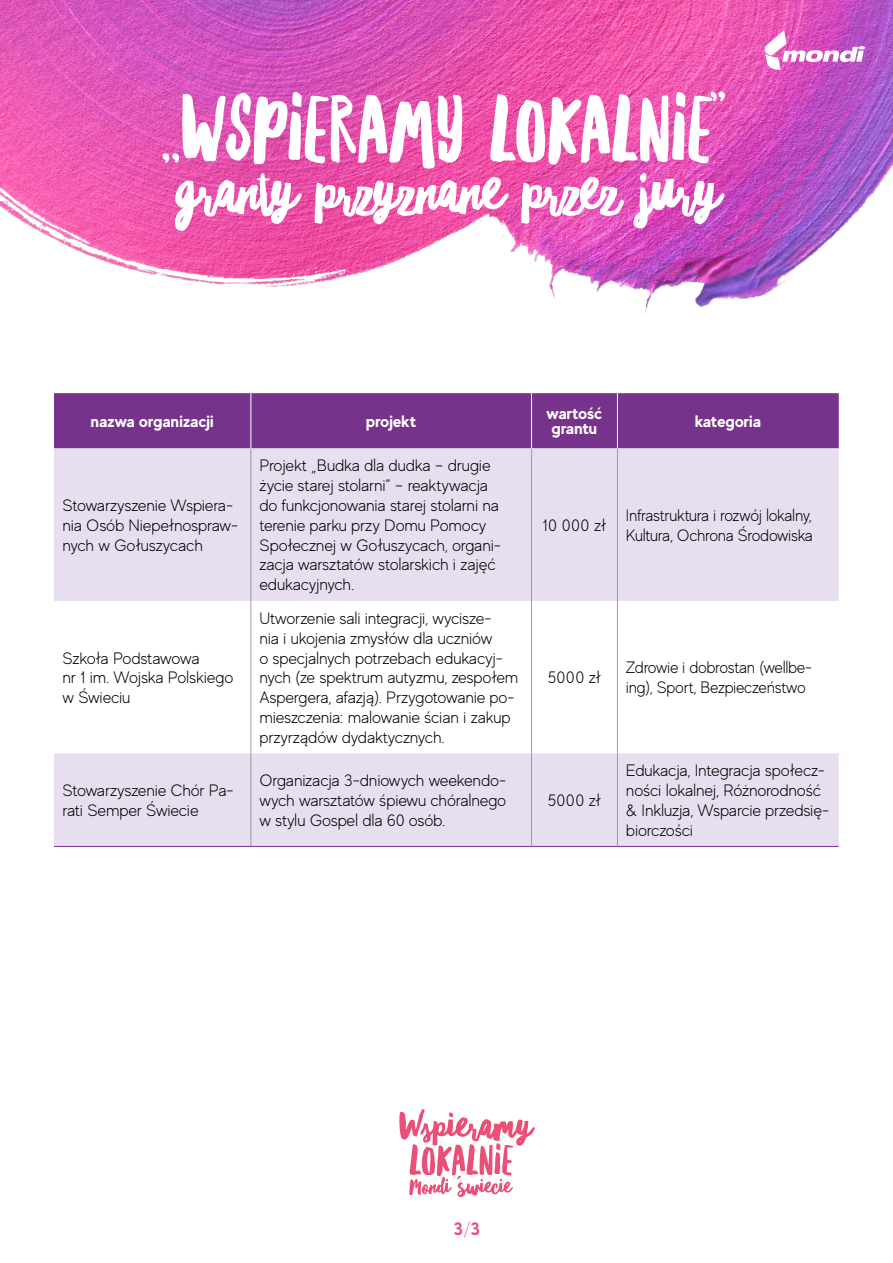
<style>
.page{position:relative;width:893px;height:1263px;background:#fff}
.page>*{position:absolute;margin:0;border:0;box-sizing:border-box;transform-origin:0 0}
.t1{font:96.9px "Northern Soul Caps";letter-spacing:-.015em;color:#fff}
.t2{font:72.75px "Northern Soul Script";letter-spacing:-.015em;color:#fff}
.t3{font:700 18px "MADE Evolve Sans";color:#ea4f77}
.t4{font:300 16.5px/19.8px "MADE Evolve Sans";letter-spacing:-.015em;color:#000}
.t5{font:700 16.5px/15px "MADE Evolve Sans";letter-spacing:.005em;color:#fff;text-align:center}
.s1{font-weight:100}
</style>
<div class="page">
<img style="left:0;top:0;width:893px;height:313px">
<svg style="left:765px;top:30px;width:100px;height:40px"></svg>
<svg style="left:399px;top:1109px;width:136px;height:88px"></svg>
<div style="left:54px;top:393px;width:785px;height:55px;background:#77338b"></div>
<svg style="left:54px;top:448px;width:785px;height:398px;fill:#e7dff0"></svg>
<hr style="left:251px;top:448px;width:1px;height:153px;background:#9c9c9c">
<hr style="left:531px;top:448px;width:1px;height:153px;background:#9c9c9c">
<hr style="left:617px;top:448px;width:1px;height:153px;background:#9c9c9c">
<hr style="left:251px;top:601px;width:1px;height:152px;background:#9c9c9c">
<hr style="left:531px;top:601px;width:1px;height:152px;background:#9c9c9c">
<hr style="left:617px;top:601px;width:1px;height:152px;background:#9c9c9c">
<hr style="left:251px;top:753px;width:1px;height:93px;background:#9c9c9c">
<hr style="left:531px;top:753px;width:1px;height:93px;background:#9c9c9c">
<hr style="left:617px;top:753px;width:1px;height:93px;background:#9c9c9c">
<hr style="left:251px;top:393px;width:1px;height:55px;background:#fff">
<hr style="left:531px;top:393px;width:1px;height:55px;background:#fff">
<hr style="left:617px;top:393px;width:1px;height:55px;background:#fff">
<hr style="left:54px;top:846px;width:197px;height:1px;background:#77338b">
<hr style="left:251px;top:846px;width:280px;height:1px;background:#77338b">
<hr style="left:531px;top:846px;width:86px;height:1px;background:#77338b">
<hr style="left:617px;top:846px;width:222px;height:1px;background:#77338b">
<h1 class="t1" style="left:161px;top:72px;width:566px">,,WSPIERAMY LOKALNIE”</h1>
<h2 class="t2" style="left:175px;top:145px;width:544px">granty przyznane przez jury</h2>
<p class="t5" style="left:91px;top:413px;width:125px">nazwa organizacji</p>
<p class="t5" style="left:366px;top:413px;width:52px">projekt</p>
<p class="t5" style="left:547px;top:406px;width:57px">wartość grantu</p>
<p class="t5" style="left:695px;top:413px;width:68px">kategoria</p>
<p class="t4" style="left:63px;top:495px;width:178px">Stowarzyszenie Wspiera&shy;nia Osób Niepełnospraw&shy;nych w Gołuszycach</p>
<p class="t4" style="left:63px;top:647px;width:172px">Szkoła Podstawowa<br>nr 1 im. Wojska Polskiego w Świeciu</p>
<p class="t4" style="left:259px;top:455px;width:243px">Projekt „Budka dla dudka – drugie życie starej stolarni” – reaktywacja do funkcjonowania starej stolarni na terenie parku przy Domu Pomocy<br>Społecznej w Gołuszycach, organi&shy;zacja warsztatów stolarskich i zajęć edukacyjnych.</p>
<p class="t4" style="left:259px;top:608px;width:261px">Utworzenie sali integracji, wycisze-<br>nia i ukojenia zmysłów dla uczniów<br>o specjalnych potrzebach edukacyj&shy;nych (ze spektrum autyzmu, zespołem Aspergera, afazją). Przygotowanie po&shy;mieszczenia: malowanie ścian i zakup przyrządów dydaktycznych.</p>
<p class="t4" style="left:63px;top:780px;width:173px">Stowarzyszenie Chór Pa&shy;rati Semper Świecie</p>
<p class="t4" style="left:259px;top:770px;width:249px;text-align:justify">Organizacja 3-dniowych weekendo&shy;wych warsztatów śpiewu chóralnego w stylu Gospel dla 60 osób.</p>
<p class="t4" style="left:543px;top:515px;width:65px">10 000 zł</p>
<p class="t4" style="left:626px;top:505px;width:189px">Infrastruktura i rozwój lokalny,<br>Kultura, Ochrona Środowiska</p>
<p class="t4" style="left:548px;top:667px;width:55px">5000 zł</p>
<p class="t4" style="left:626px;top:657px;width:188px">Zdrowie i dobrostan (wellbe&shy;ing), Sport, Bezpieczeństwo</p>
<p class="t4" style="left:548px;top:790px;width:55px">5000 zł</p>
<p class="t4" style="left:626px;top:760px;width:205px">Edukacja, Integracja społecz&shy;ności lokalnej, Różnorodność &amp; Inkluzja, Wsparcie przedsię&shy;biorczości</p>
<p class="t3" style="left:454px;top:1217px;width:28px">3<span class="s1">/</span>3</p>
</div>
